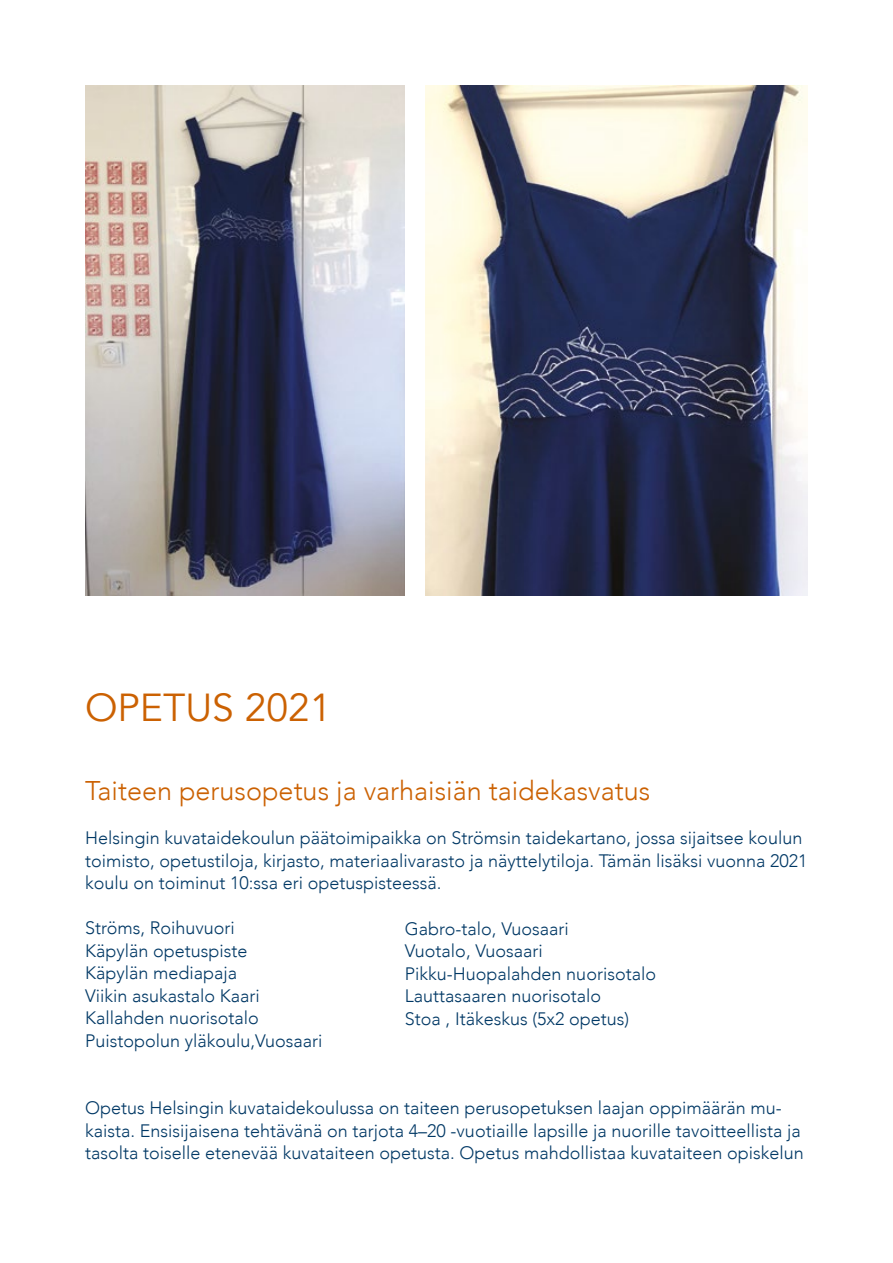
<style>
.page{position:relative;width:893px;height:1263px;background:#fff}
.page>*{position:absolute;margin:0;border:0;box-sizing:border-box;transform-origin:0 0}
.t1{font:39px "Avenir";color:#cb6102}
.t2{font:300 27px "Avenir";color:#cb6102}
.t3{font:300 18px/22.5px "Avenir";color:#003865}
</style>
<div class="page">
<img style="left:85px;top:85px;width:320px;height:510px">
<img style="left:425px;top:85px;width:383px;height:510px">
<h1 class="t1" style="left:85px;top:684px;width:248px">OPETUS 2021</h1>
<h2 class="t2" style="left:85px;top:775px;width:567px">Taiteen perusopetus ja varhaisiän taidekasvatus</h2>
<p class="t3" style="left:85px;top:827px;width:724px">Helsingin kuvataidekoulun päätoimipaikka on Strömsin taidekartano, jossa sijaitsee koulun toimisto, opetustiloja, kirjasto, materiaalivarasto ja näyttelytiloja. Tämän lisäksi vuonna 2021 koulu on toiminut 10:ssa eri opetuspisteessä.</p>
<p class="t3" style="left:85px;top:917px;width:239px">Ströms, Roihuvuori<br>Käpylän opetuspiste<br>Käpylän mediapaja<br>Viikin asukastalo Kaari<br>Kallahden nuorisotalo<br>Puistopolun yläkoulu,Vuosaari</p>
<p class="t3" style="left:405px;top:917px;width:253px">Gabro-talo, Vuosaari<br>Vuotalo, Vuosaari<br>Pikku-Huopalahden nuorisotalo<br>Lauttasaaren nuorisotalo<br>Stoa , Itäkeskus (5x2 opetus)</p>
<p class="t3" style="left:85px;top:1097px;width:720px">Opetus Helsingin kuvataidekoulussa on taiteen perusopetuksen laajan oppimäärän mu&shy;kaista. Ensisijaisena tehtävänä on tarjota 4–20 -vuotiaille lapsille ja nuorille tavoitteellista ja tasolta toiselle etenevää kuvataiteen opetusta. Opetus mahdollistaa kuvataiteen opiskelun</p>
</div>
